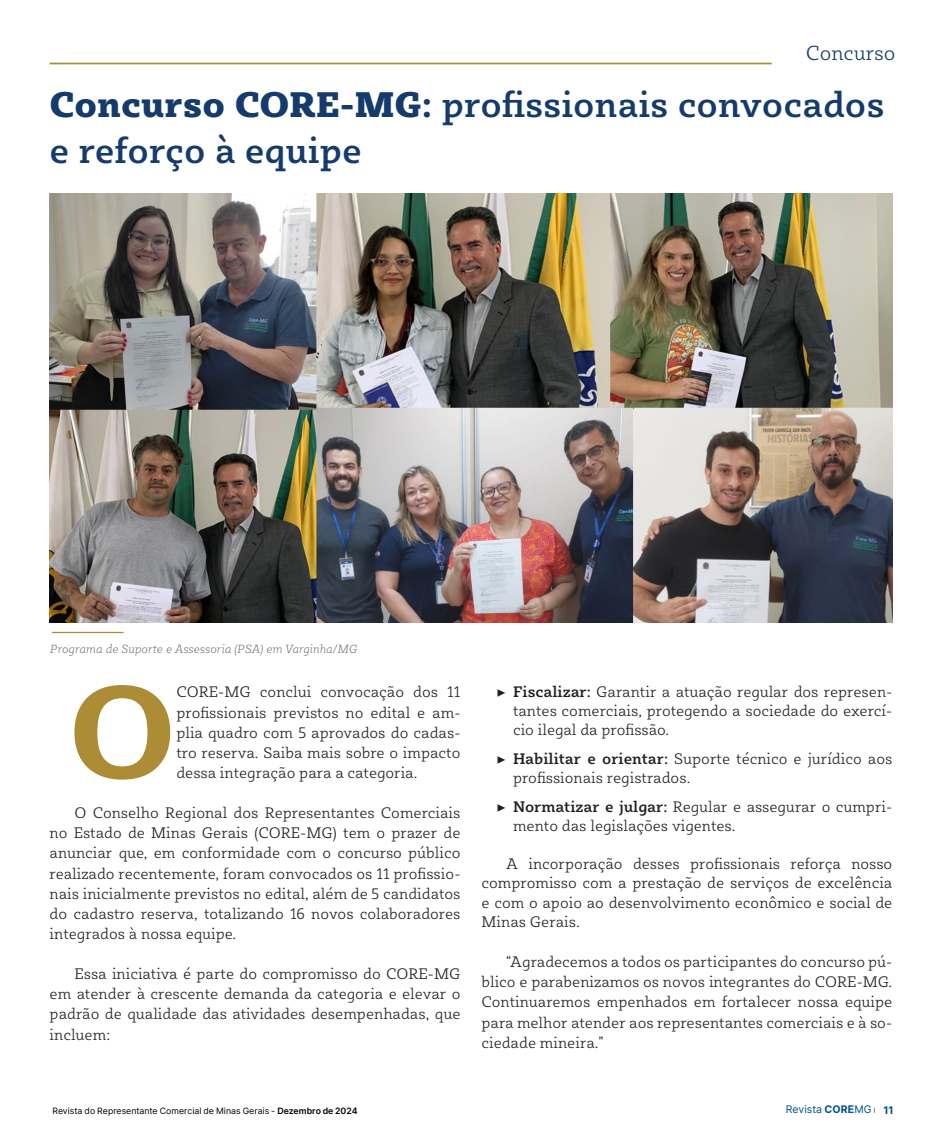
<style>
.page{position:relative;width:943px;height:1141px;background:#fff}
.page>*{position:absolute;margin:0;border:0;box-sizing:border-box;transform-origin:0 0}
.t1{font:700 135.1px "Sybilla";color:#ad8c36}
.t2{font:500 36.75px/45.5px "Sybilla";color:#143b6b}
.t3{font:300 21px "Sybilla";color:#143b6b}
.t4{font:300 15.75px/20.1px "Sybilla";color:#231f20;text-align:justify}
.t5{font:italic 100 12.25px "Sybilla";color:#6c6d70}
.t6{font:10.5px "Inter";color:#00528d}
.t7{font:8.75px "Inter";color:#000}
.s1{font-weight:800}
.s2{font-family:"Minion Pro";font-weight:400}
.s3{font-weight:500}
.s4{font-weight:600}
.s5{font-weight:700}
.s6{font-weight:700;color:#00528c}
</style>
<div class="page">
<hr style="left:52px;top:632px;width:72px;height:1px;background:#ad8c36">
<img style="left:50px;top:193px;width:842px;height:430px">
<hr style="left:50px;top:63px;width:721px;height:1px;background:#ad8c36">
<h3 class="t3" style="left:805px;top:39px;width:91px">Concurso</h3>
<h2 class="t2" style="left:50px;top:80px;width:836px"><span class="s1">Concurso CORE-MG:</span> profissionais convocados e reforço à equipe</h2>
<p class="t5" style="left:50px;top:641px;width:309px">Programa de Suporte e Assessoria (PSA) em Varginha/MG</p>
<h1 class="t1" style="left:68px;top:643px;width:110px">O</h1>
<p class="t4" style="left:176px;top:681px;width:285px">CORE-MG conclui convocação dos 11 profissionais previstos no edital e am&shy;plia quadro com 5 aprovados do cadas&shy;tro reserva. Saiba mais sobre o impacto dessa integração para a categoria.</p>
<p class="t4" style="left:50px;top:802px;width:412px;text-indent:25px">O Conselho Regional dos Representantes Comerciais no Estado de Minas Gerais (CORE-MG) tem o prazer de anunciar que, em conformidade com o concurso público realizado recentemente, foram convocados os 11 profissio&shy;nais inicialmente previstos no edital, além de 5 candidatos do cadastro reserva, totalizando 16 novos colaboradores integrados à nossa equipe.</p>
<p class="t4" style="left:50px;top:963px;width:412px;text-indent:25px">Essa iniciativa é parte do compromisso do CORE-MG em atender à crescente demanda da categoria e elevar o padrão de qualidade das atividades desempenhadas, que incluem:</p>
<p class="t4" style="left:513px;top:682px;width:381px;line-height:18.9px;text-indent:-17px"><span class="s2">▶</span> <span class="s3">Fiscalizar:</span> Garantir a atuação regular dos represen&shy;tantes comerciais, protegendo a sociedade do exercí&shy;cio ilegal da profissão.</p>
<p class="t4" style="left:513px;top:749px;width:381px;line-height:18.9px;text-indent:-17px"><span class="s2">▶</span> <span class="s3">Habilitar e orientar:</span> Suporte técnico e jurídico aos profissionais registrados.</p>
<p class="t4" style="left:513px;top:796px;width:381px;line-height:18.9px;text-indent:-17px"><span class="s2">▶</span> <span class="s3">Normatizar e julgar:</span> Regular e assegurar o cumpri&shy;mento das legislações vigentes.</p>
<p class="t4" style="left:481px;top:854px;width:412px;line-height:19.2px;text-indent:25px">A incorporação desses profissionais reforça nosso compromisso com a prestação de serviços de excelência e com o apoio ao desenvolvimento econômico e social de Minas Gerais.</p>
<p class="t4" style="left:481px;top:951px;width:412px;text-indent:25px">“Agradecemos a todos os participantes do concurso pú&shy;blico e parabenizamos os novos integrantes do CORE-MG.<br>Continuaremos empenhados em fortalecer nossa equipe para melhor atender aos representantes comerciais e à so&shy;ciedade mineira.”</p>
<p class="t7" style="left:52px;top:1105px;width:307px">Revista do Representante Comercial de Minas Gerais - <span class="s4">Dezembro de 2024</span></p>
<p class="t6" style="left:786px;top:1102px;width:109px">Revista <span class="s5">CORE</span>MG <span class="s6">11</span></p>
</div>
